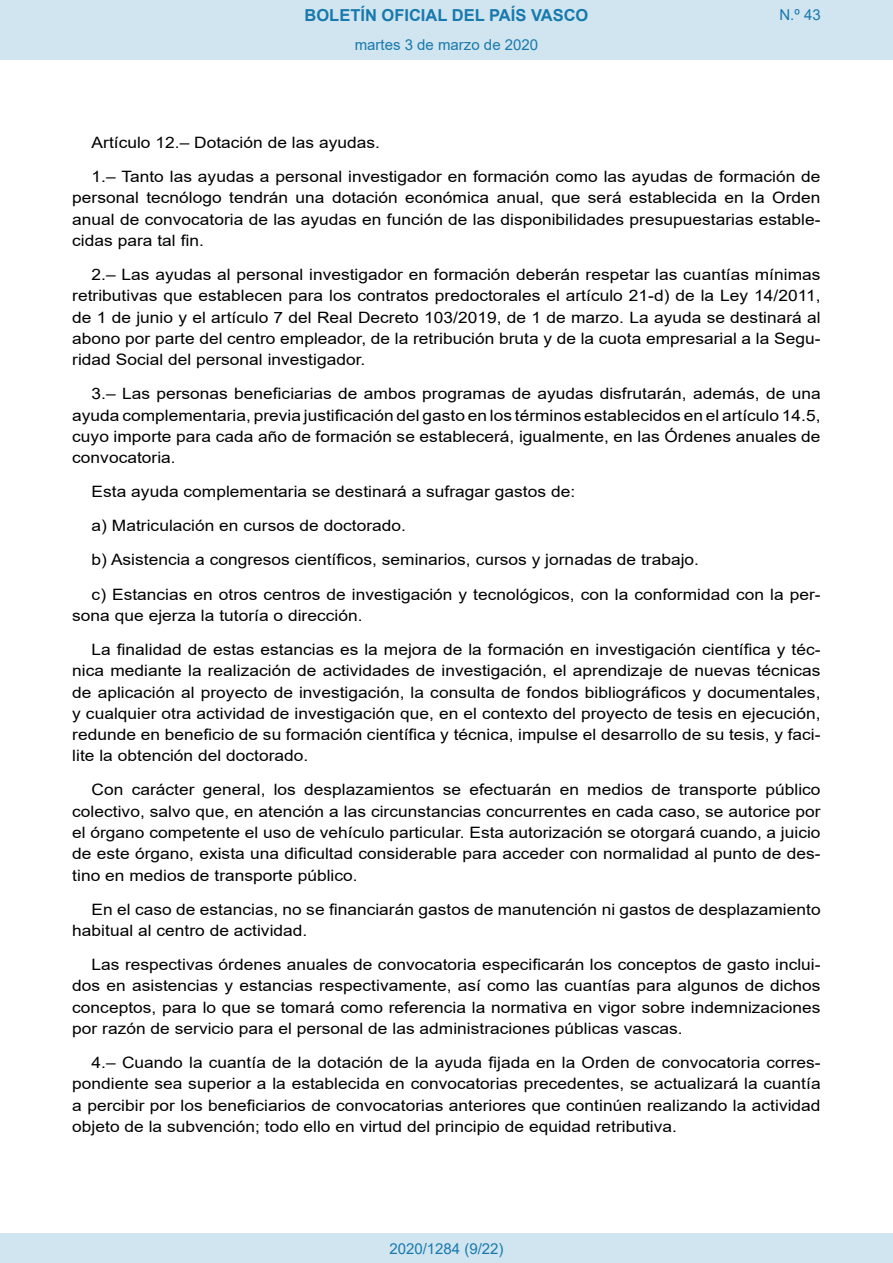
<style>
.page{position:relative;width:893px;height:1263px;background:#fff}
.page>*{position:absolute;margin:0;border:0;box-sizing:border-box;transform-origin:0 0}
.t1{font:700 16.5px "Arial";color:#1879ad}
.BOPVDetalle{font:15.6px/21.3px "Arial";color:#000;text-align:justify;scale:1.11 1}
.Paginacion_Centro{font:15px "Arial";color:#1879ad}
</style>
<div class="page">
<div style="left:0;top:0;width:893px;height:60px;background:#d0e5f0"></div>
<div style="left:0;top:1233px;width:893px;height:30px;background:#d0e5f0"></div>
<p class="t1" style="left:305px;top:3px;width:285px">BOLETÍN OFICIAL DEL PAÍS VASCO</p>
<p class="Paginacion_Centro" style="left:355px;top:35px;width:185px">martes 3 de marzo de 2020</p>
<p class="Paginacion_Centro" style="left:779px;top:5px;width:43px">N.º 43</p>
<p class="BOPVDetalle" style="left:92px;top:132px;width:261px">Artículo 12.– Dotación de las ayudas.</p>
<p class="BOPVDetalle" style="left:72px;top:166px;width:676px;text-indent:19px">1.– Tanto las ayudas a personal investigador en formación como las ayudas de formación de personal tecnólogo tendrán una dotación económica anual, que será establecida en la Orden anual de convocatoria de las ayudas en función de las disponibilidades presupuestarias estable&shy;cidas para tal fin.</p>
<p class="BOPVDetalle" style="left:72px;top:264px;width:676px;text-indent:19px">2.– Las ayudas al personal investigador en formación deberán respetar las cuantías mínimas retributivas que establecen para los contratos predoctorales el artículo 21-d) de la Ley 14/2011, de 1 de junio y el artículo 7 del Real Decreto 103/2019, de 1 de marzo. La ayuda se destinará al abono por parte del centro empleador, de la retribución bruta y de la cuota empresarial a la Segu&shy;ridad Social del personal investigador.</p>
<p class="BOPVDetalle" style="left:72px;top:383px;width:676px;text-indent:19px">3.– Las personas beneficiarias de ambos programas de ayudas disfrutarán, además, de una ayuda complementaria, previa justificación del gasto en los términos establecidos en el artículo 14.5, cuyo importe para cada año de formación se establecerá, igualmente, en las Órdenes anuales de convocatoria.</p>
<p class="BOPVDetalle" style="left:92px;top:481px;width:437px">Esta ayuda complementaria se destinará a sufragar gastos de:</p>
<p class="BOPVDetalle" style="left:92px;top:515px;width:285px">a) Matriculación en cursos de doctorado.</p>
<p class="BOPVDetalle" style="left:92px;top:549px;width:549px">b) Asistencia a congresos científicos, seminarios, cursos y jornadas de trabajo.</p>
<p class="BOPVDetalle" style="left:72px;top:583px;width:676px;text-indent:19px">c) Estancias en otros centros de investigación y tecnológicos, con la conformidad con la per&shy;sona que ejerza la tutoría o dirección.</p>
<p class="BOPVDetalle" style="left:72px;top:639px;width:676px;text-indent:19px">La finalidad de estas estancias es la mejora de la formación en investigación científica y téc&shy;nica mediante la realización de actividades de investigación, el aprendizaje de nuevas técnicas de aplicación al proyecto de investigación, la consulta de fondos bibliográficos y documentales, y cualquier otra actividad de investigación que, en el contexto del proyecto de tesis en ejecución, redunde en beneficio de su formación científica y técnica, impulse el desarrollo de su tesis, y faci&shy;lite la obtención del doctorado.</p>
<p class="BOPVDetalle" style="left:72px;top:779px;width:676px;text-indent:19px">Con carácter general, los desplazamientos se efectuarán en medios de transporte público colectivo, salvo que, en atención a las circunstancias concurrentes en cada caso, se autorice por el órgano competente el uso de vehículo particular. Esta autorización se otorgará cuando, a juicio de este órgano, exista una dificultad considerable para acceder con normalidad al punto de des&shy;tino en medios de transporte público.</p>
<p class="BOPVDetalle" style="left:72px;top:898px;width:676px;text-indent:19px">En el caso de estancias, no se financiarán gastos de manutención ni gastos de desplazamiento habitual al centro de actividad.</p>
<p class="BOPVDetalle" style="left:72px;top:954px;width:676px;text-indent:19px">Las respectivas órdenes anuales de convocatoria especificarán los conceptos de gasto inclui&shy;dos en asistencias y estancias respectivamente, así como las cuantías para algunos de dichos conceptos, para lo que se tomará como referencia la normativa en vigor sobre indemnizaciones por razón de servicio para el personal de las administraciones públicas vascas.</p>
<p class="BOPVDetalle" style="left:72px;top:1052px;width:676px;text-indent:19px">4.– Cuando la cuantía de la dotación de la ayuda fijada en la Orden de convocatoria corres&shy;pondiente sea superior a la establecida en convocatorias precedentes, se actualizará la cuantía a percibir por los beneficiarios de convocatorias anteriores que continúen realizando la actividad objeto de la subvención; todo ello en virtud del principio de equidad retributiva.</p>
<p class="Paginacion_Centro" style="left:389px;top:1238px;width:116px">2020/1284 (9/22)</p>
</div>
